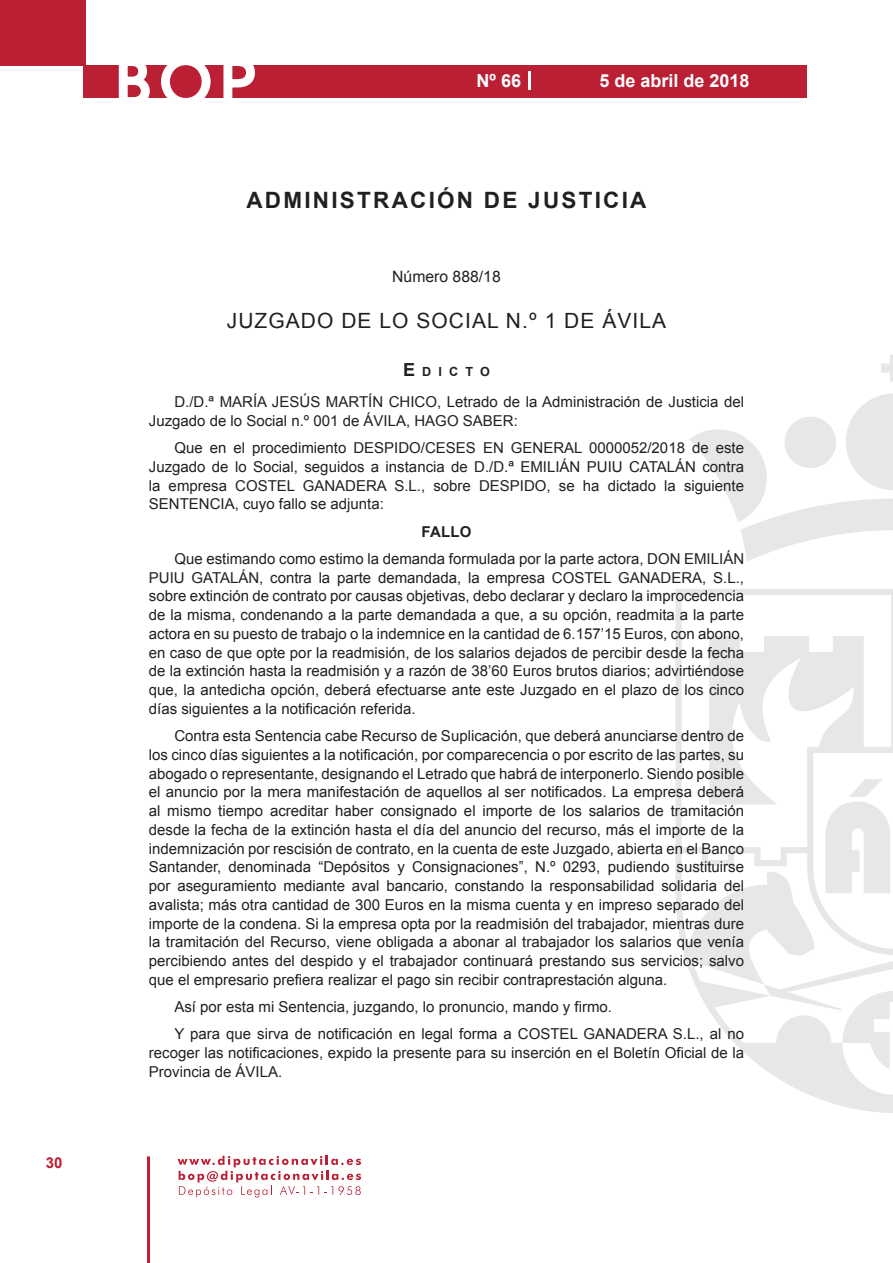
<style>
.page{position:relative;width:893px;height:1263px;background:#fff}
.page>*{position:absolute;margin:0;border:0;box-sizing:border-box;transform-origin:0 0}
.t1{font:500 61.5px "Avant Garde";color:#fff}
.h1__secion{font:700 22.5px "Arial";letter-spacing:.1em;color:#231f20}
.h2__organismo{font:21px "Arial";letter-spacing:.05em;color:#231f20}
.t2{font:700 18px "Arial";color:#fff}
.numero{font:15.75px "Arial";color:#231f20}
.texto_normal{font:15px/18.8px "Arial";color:#231f20;text-align:justify}
.texto_centrado{font:700 15px "Arial";letter-spacing:.01em;color:#231f20}
.t3{font:700 15px "Arial";color:#ba1f33}
.anuncio{font:700 12.6px "Arial";letter-spacing:.57em;color:#231f20}
.s1{font-size:18px}
</style>
<div class="page">
<svg style="left:178px;top:1156px;width:183px;height:41px"></svg>
<hr style="left:147px;top:1156px;width:3px;height:107px;background:#ba1f33">
<div style="left:0;top:0;width:85px;height:66px;background:#ba1f33"></div>
<div style="left:84px;top:65px;width:723px;height:33px;background:#ba1f33"></div>
<svg style="left:118px;top:65px;width:32px;height:33px"></svg>
<svg style="left:161px;top:65px;width:50px;height:33px"></svg>
<svg style="left:223px;top:65px;width:32px;height:33px"></svg>
<svg style="left:529px;top:71px;width:2px;height:19px"></svg>
<svg style="left:881px;top:355px;width:12px;height:27px"></svg>
<svg style="left:690px;top:393px;width:203px;height:168px"></svg>
<svg style="left:675px;top:589px;width:218px;height:524px"></svg>
<svg style="left:764px;top:984px;width:129px;height:86px"></svg>
<svg style="left:825px;top:779px;width:66px;height:114px"></svg>
<p class="t3" style="left:46px;top:1153px;width:18px">30</p>
<h1 class="t1" style="left:115px;top:44px;width:141px">BOP</h1>
<p class="t2" style="left:477px;top:69px;width:46px">Nº 66</p>
<p class="t2" style="left:599px;top:69px;width:152px">5 de abril de 2018</p>
<p class="h1__secion" style="left:246px;top:185px;width:402px">ADMINISTRACIÓN DE JUSTICIA</p>
<p class="numero" style="left:392px;top:266px;width:110px">Número 888/18</p>
<p class="h2__organismo" style="left:227px;top:307px;width:441px">JUZGADO DE LO SOCIAL N.º 1 DE ÁVILA</p>
<p class="anuncio" style="left:403px;top:363px;width:88px"><span class="s1">E</span>dicto</p>
<p class="texto_normal" style="left:149px;top:392px;width:597px;text-indent:26px">D./D.ª MARÍA JESÚS MARTÍN CHICO, Letrado de la Administración de Justicia del<br>Juzgado de lo Social n.º 001 de ÁVILA, HAGO SABER:</p>
<p class="texto_normal" style="left:149px;top:438px;width:597px;text-indent:26px">Que en el procedimiento DESPIDO/CESES EN GENERAL 0000052/2018 de este Juzgado de lo Social, seguidos a instancia de D./D.ª EMILIÁN PUIU CATALÁN contra la empresa COSTEL GANADERA S.L., sobre DESPIDO, se ha dictado la siguiente SENTENCIA, cuyo fallo se adjunta:</p>
<p class="texto_centrado" style="left:422px;top:521px;width:51px">FALLO</p>
<p class="texto_normal" style="left:149px;top:549px;width:597px;text-indent:26px">Que estimando como estimo la demanda formulada por la parte actora, DON EMILIÁN PUIU GATALÁN, contra la parte demandada, la empresa COSTEL GANADERA, S.L., sobre extinción de contrato por causas objetivas, debo declarar y declaro la improcedencia de la misma, condenando a la parte demandada a que, a su opción, readmita a la parte actora en su puesto de trabajo o la indemnice en la cantidad de 6.157’15 Euros, con abono, en caso de que opte por la readmisión, de los salarios dejados de percibir desde la fecha de la extinción hasta la readmisión y a razón de 38’60 Euros brutos diarios; advirtiéndose que, la antedicha opción, deberá efectuarse ante este Juzgado en el plazo de los cinco días siguientes a la notificación referida.</p>
<p class="texto_normal" style="left:149px;top:727px;width:597px;text-indent:26px">Contra esta Sentencia cabe Recurso de Suplicación, que deberá anunciarse dentro de los cinco días siguientes a la notificación, por comparecencia o por escrito de las partes, su abogado o representante, designando el Letrado que habrá de interponerlo. Siendo posible el anuncio por la mera manifestación de aquellos al ser notificados. La empresa deberá al mismo tiempo acreditar haber consignado el importe de los salarios de tramitación desde la fecha de la extinción hasta el día del anuncio del recurso, más el importe de la indemnización por rescisión de contrato, en la cuenta de este Juzgado, abierta en el Banco Santander, denominada “Depósitos y Consignaciones”, N.º 0293, pudiendo sustituirse por aseguramiento mediante aval bancario, constando la responsabilidad solidaria del avalista; más otra cantidad de 300 Euros en la misma cuenta y en impreso separado del importe de la condena. Si la empresa opta por la readmisión del trabajador, mientras dure la tramitación del Recurso, viene obligada a abonar al trabajador los salarios que venía percibiendo antes del despido y el trabajador continuará prestando sus servicios; salvo que el empresario prefiera realizar el pago sin recibir contraprestación alguna.</p>
<p class="texto_normal" style="left:174px;top:998px;width:439px">Así por esta mi Sentencia, juzgando, lo pronuncio, mando y firmo.</p>
<p class="texto_normal" style="left:149px;top:1025px;width:597px;text-indent:26px">Y para que sirva de notificación en legal forma a COSTEL GANADERA S.L., al no recoger las notificaciones, expido la presente para su inserción en el Boletín Oficial de la Provincia de ÁVILA.</p>
</div>
